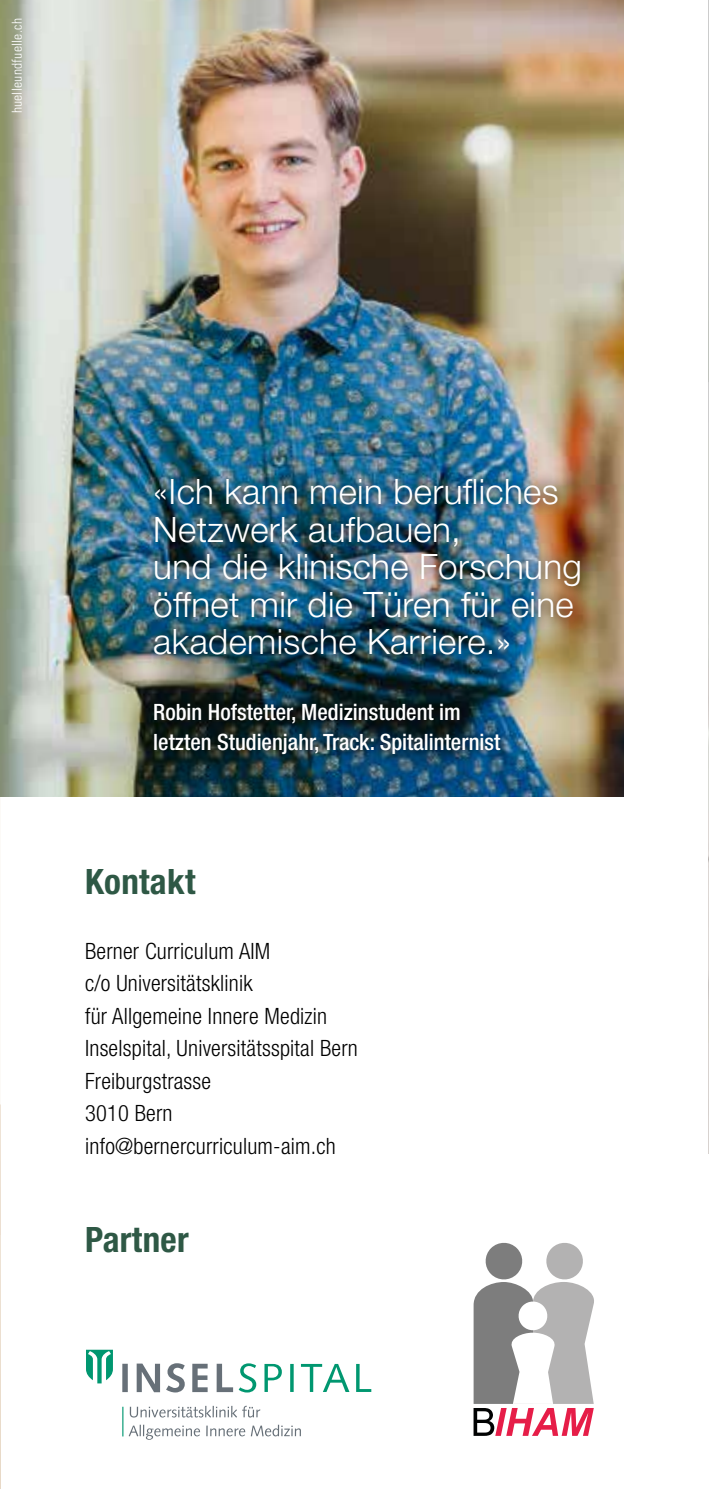
<style>
.page{position:relative;width:709px;height:1489px;background:#fff}
.page>*{position:absolute;margin:0;border:0;box-sizing:border-box;transform-origin:0 0}
.t1{font:300 35px/37.5px "Helvetica Neue";letter-spacing:.01em;color:#fff}
.t2{font:700 condensed 35px "Helvetica Neue";letter-spacing:.01em;color:#2e5845}
.t3{font:300 condensed 22.5px/32.5px "Helvetica Neue";letter-spacing:.01em;color:#000}
.t4{font:500 condensed 22.5px/30px "Helvetica Neue";color:#fff}
.t5{font:300 condensed 13.75px "Univers";letter-spacing:.015em;color:#fff}
</style>
<div class="page">
<img style="left:708px;top:0;width:1px;height:1153px">
<svg style="left:473px;top:1242px;width:121px;height:193px"></svg>
<svg style="left:86px;top:1349px;width:27px;height:34px"></svg>
<svg style="left:264px;top:1363px;width:107px;height:28px"></svg>
<svg style="left:166px;top:1363px;width:19px;height:29px"></svg>
<svg style="left:217px;top:1363px;width:16px;height:28px"></svg>
<svg style="left:192px;top:1363px;width:16px;height:28px"></svg>
<svg style="left:137px;top:1363px;width:23px;height:28px"></svg>
<div style="left:122px;top:1363px;width:6px;height:28px;background:#677078"></div>
<svg style="left:239px;top:1363px;width:17px;height:29px"></svg>
<hr style="left:122px;top:1406px;width:1px;height:30px;background:#009770">
<svg style="left:130px;top:1405px;width:130px;height:12px"></svg>
<svg style="left:129px;top:1424px;width:71px;height:15px"></svg>
<svg style="left:206px;top:1425px;width:39px;height:11px"></svg>
<svg style="left:251px;top:1424px;width:50px;height:12px"></svg>
<img style="left:0;top:0;width:624px;height:796px">
<div style="left:141px;top:465px;width:452px;height:302px;background:#000;opacity:.75"></div>
<svg style="left:0;top:1104px;width:1px;height:385px"></svg>
<svg style="left:708px;top:0;width:1px;height:382px"></svg>
<p class="t5" style="left:9px;top:113px;width:97px;rotate:-90deg">huelleundfuelle.ch</p>
<h1 class="t1" style="left:153px;top:472px;width:430px">«Ich kann mein berufliches<br>Netzwerk aufbauen,<br>und die klinische Forschung öffnet mir die Türen für eine akademische Karriere.»</h1>
<p class="t4" style="left:153px;top:696px;width:348px">Robin Hofstetter, Medizinstudent im letzten Studienjahr, Track: Spitalinternist</p>
<h1 class="t2" style="left:85px;top:860px;width:112px">Kontakt</h1>
<p class="t3" style="left:85px;top:934px;width:274px">Berner Curriculum AIM<br>c/o Universitätsklinik<br>für Allgemeine Innere Medizin<br>Inselspital, Universitätsspital Bern<br>Freiburgstrasse<br>3010 Bern info@bernercurriculum-aim.ch</p>
<h1 class="t2" style="left:85px;top:1217px;width:105px">Partner</h1>
</div>
